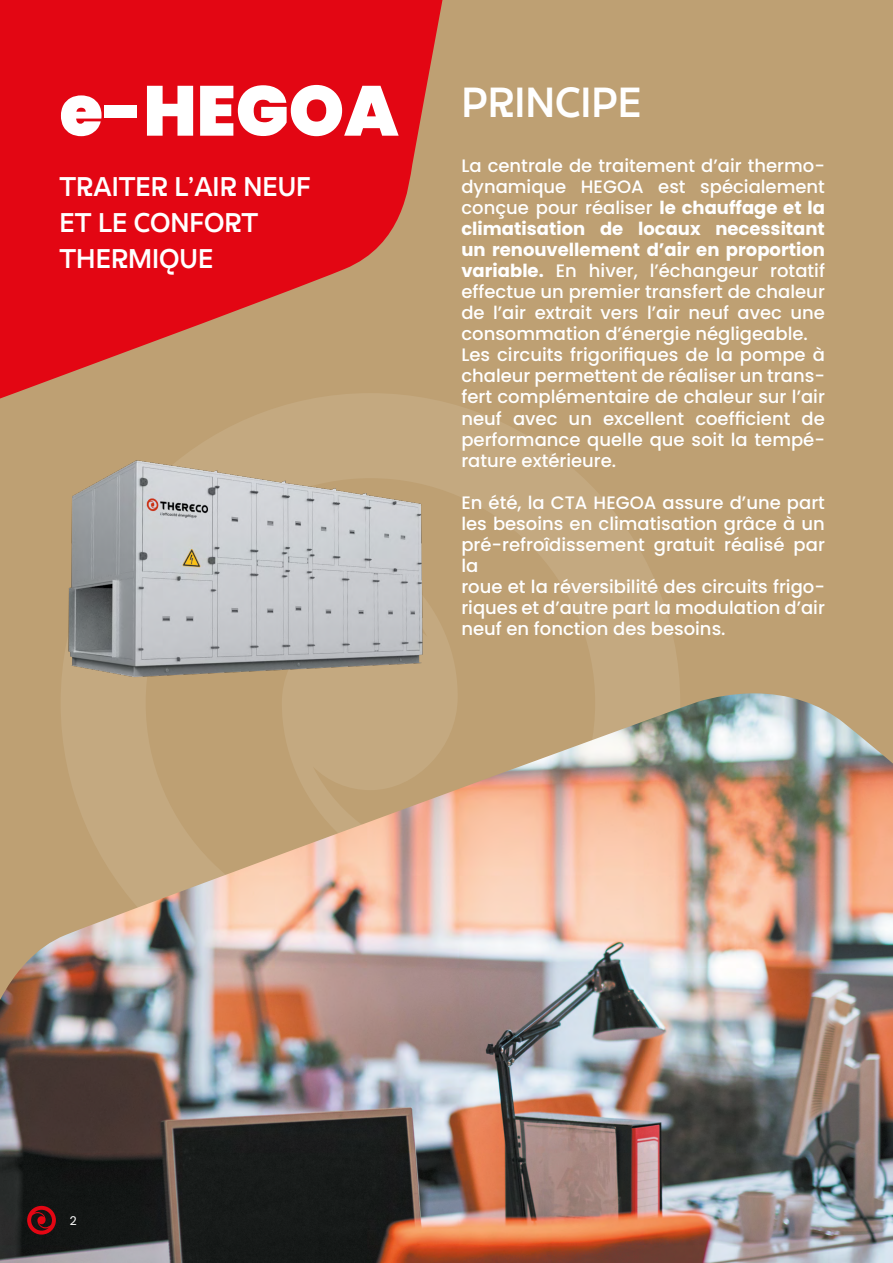
<style>
.page{position:relative;width:893px;height:1263px;background:#bea073}
.page>*{position:absolute;margin:0;border:0;box-sizing:border-box;transform-origin:0 0}
.t1{font:900 70.5px "Poppins";color:#fff}
.t2{font:600 42px "DX Rigraf";color:#fff}
.t3{font:600 27px/36px "DX Rigraf";color:#fff}
.t4{font:500 18px/21px "Poppins";color:#fff}
.t5{font:12px "Poppins";color:#fff}
.s1{font-weight:700}
</style>
<div class="page">
<svg style="left:61px;top:403px;width:619px;height:290px"></svg>
<svg style="left:0;top:0;width:446px;height:406px;fill:#e30613"></svg>
<img style="left:61px;top:457px;width:369px;height:228px">
<img style="left:0;top:693px;width:893px;height:570px">
<svg style="left:27px;top:1206px;width:29px;height:28px"></svg>
<h1 class="t1" style="left:60px;top:70px;width:341px">e-HEGOA</h1>
<h3 class="t3" style="left:60px;top:168px;width:253px">TRAITER L’AIR NEUF<br>ET LE CONFORT<br>THERMIQUE</h3>
<h2 class="t2" style="left:461px;top:73px;width:182px">PRINCIPE</h2>
<p class="t4" style="left:461px;top:156px;width:365px">La centrale de traitement d’air thermo&shy;dynamique HEGOA est spécialement conçue pour réaliser <span class="s1">le chauffage et la climatisation de locaux necessitant un renouvellement d’air en proportion variable.</span> En hiver, l’échangeur rotatif effectue un premier transfert de chaleur de l’air extrait vers l’air neuf avec une consommation d’énergie négligeable.<br>Les circuits frigorifiques de la pompe à chaleur permettent de réaliser un trans&shy;fert complémentaire de chaleur sur l’air neuf avec un excellent coefficient de performance quelle que soit la tempé&shy;rature extérieure.</p>
<p class="t4" style="left:461px;top:492px;width:365px">En été, la CTA HEGOA assure d’une part les besoins en climatisation grâce à un pré-refroîdissement gratuit réalisé par la<br>roue et la réversibilité des circuits frigo&shy;riques et d’autre part la modulation d’air neuf en fonction des besoins.</p>
<p class="t5" style="left:70px;top:1213px;width:8px">2</p>
</div>
